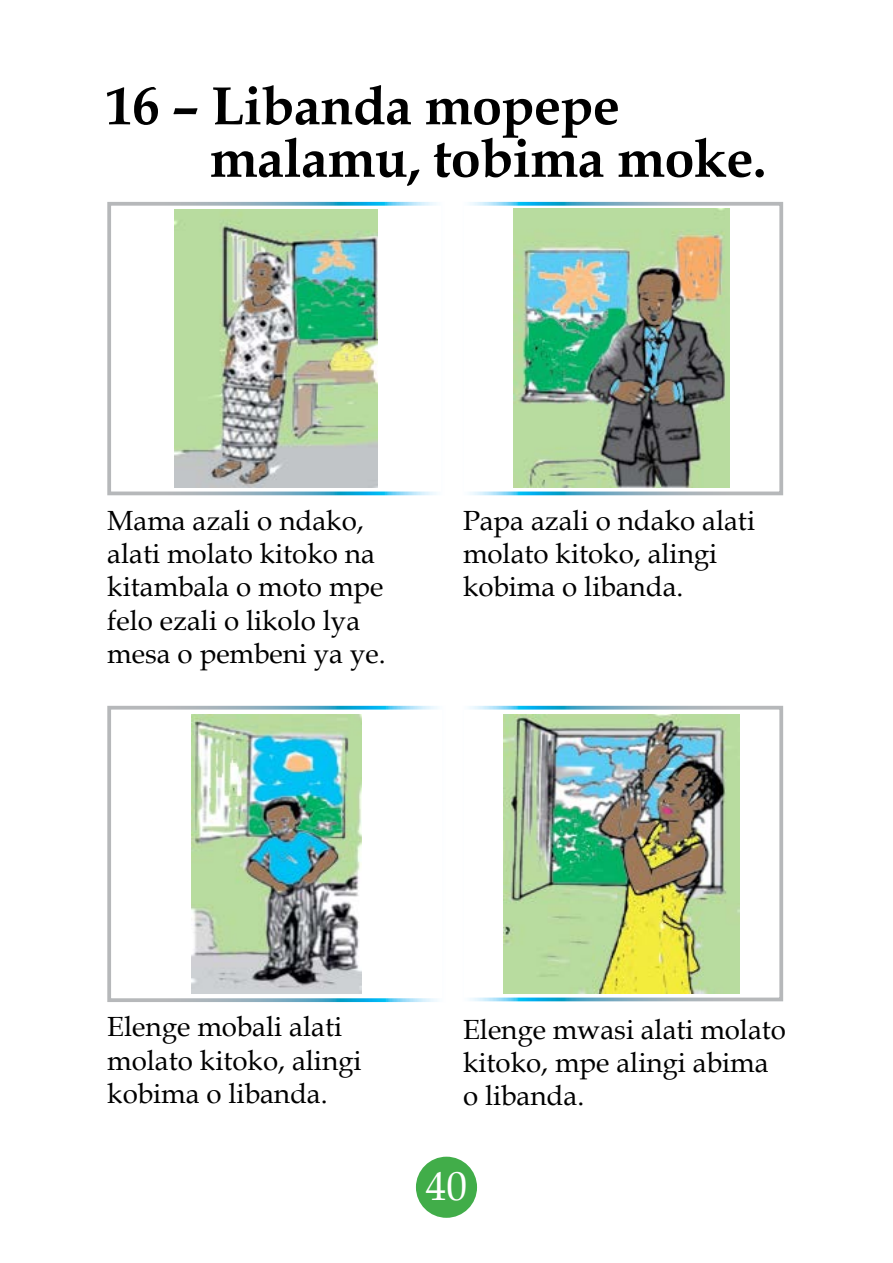
<style>
.page{position:relative;width:893px;height:1263px;background:#fff}
.page>*{position:absolute;margin:0;border:0;box-sizing:border-box;transform-origin:0 0}
.t1{font:700 54px/52.5px "Book Antiqua";letter-spacing:-.01em;color:#000}
.t2{font:41.1px "Book Antiqua";color:#fff}
.t3{font:27.75px/33.3px "Book Antiqua";color:#000}
</style>
<div class="page">
<div style="left:416px;top:1157px;width:61px;height:61px;background:#41ad49;border-radius:50%"></div>
<div style="left:460px;top:706px;width:323px;height:295px;border:4px solid #fff"></div>
<div style="left:107px;top:202px;width:338px;height:293px;border:4px solid #fff"></div>
<div style="left:460px;top:202px;width:323px;height:293px;border:4px solid #fff"></div>
<div style="left:107px;top:706px;width:339px;height:296px;border:4px solid #fff"></div>
<img style="left:175px;top:209px;width:203px;height:279px">
<img style="left:513px;top:209px;width:217px;height:279px">
<img style="left:192px;top:714px;width:170px;height:279px">
<img style="left:504px;top:714px;width:236px;height:279px">
<h1 class="t1" style="left:210px;top:80px;width:553px;text-indent:-104px">16 – Libanda mopepe malamu, tobima moke.</h1>
<p class="t3" style="left:107px;top:503px;width:280px">Mama azali o ndako, alati molato kitoko na kitambala o moto mpe felo ezali o likolo lya mesa o pembeni ya ye.</p>
<p class="t3" style="left:463px;top:503px;width:294px">Papa azali o ndako alati molato kitoko, alingi kobima o libanda.</p>
<p class="t3" style="left:107px;top:1010px;width:256px">Elenge mobali alati molato kitoko, alingi kobima o libanda.</p>
<p class="t3" style="left:463px;top:1012px;width:325px">Elenge mwasi alati molato kitoko, mpe alingi abima o libanda.</p>
<h2 class="t2" style="left:426px;top:1157px;width:43px">40</h2>
</div>
